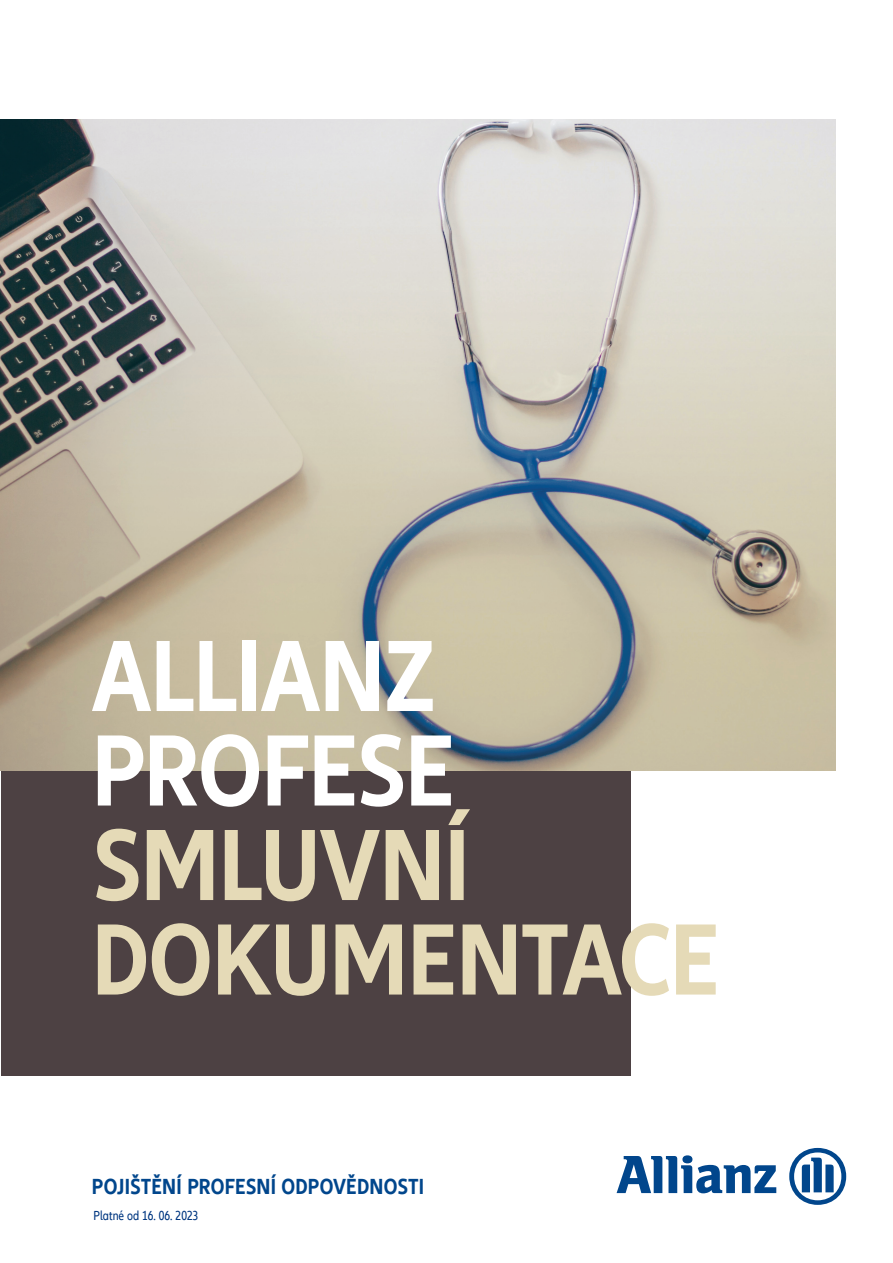
<style>
.page{position:relative;width:893px;height:1263px;background:#fff}
.page>*{position:absolute;margin:0;border:0;box-sizing:border-box;transform-origin:0 0}
.t1{font:700 condensed 105px/94.5px "Allianz Neo";letter-spacing:-.005em;color:#e5dab7}
.t2{font:700 condensed 22.5px "Allianz Neo";letter-spacing:.005em;color:#01468c}
.t3{font:condensed 13.5px "Allianz Neo";color:#003781}
.s1{color:#fff}
</style>
<div class="page">
<div style="left:1px;top:747px;width:629px;height:329px;background:#4d4143"></div>
<svg style="left:617px;top:1155px;width:159px;height:38px"></svg>
<svg style="left:789px;top:1148px;width:57px;height:57px"></svg>
<img style="left:0;top:119px;width:836px;height:651px">
<p class="t1" style="left:92px;top:631px;width:629px"><span class="s1">ALLIANZ<br>PROFESE<br></span>SMLUVNÍ<br>DOKUMENTACE</p>
<p class="t2" style="left:92px;top:1174px;width:334px">POJIŠTĚNÍ PROFESNÍ ODPOVĚDNOSTI</p>
<p class="t3" style="left:94px;top:1208px;width:106px">Platné od 16. 06. 2023</p>
</div>
